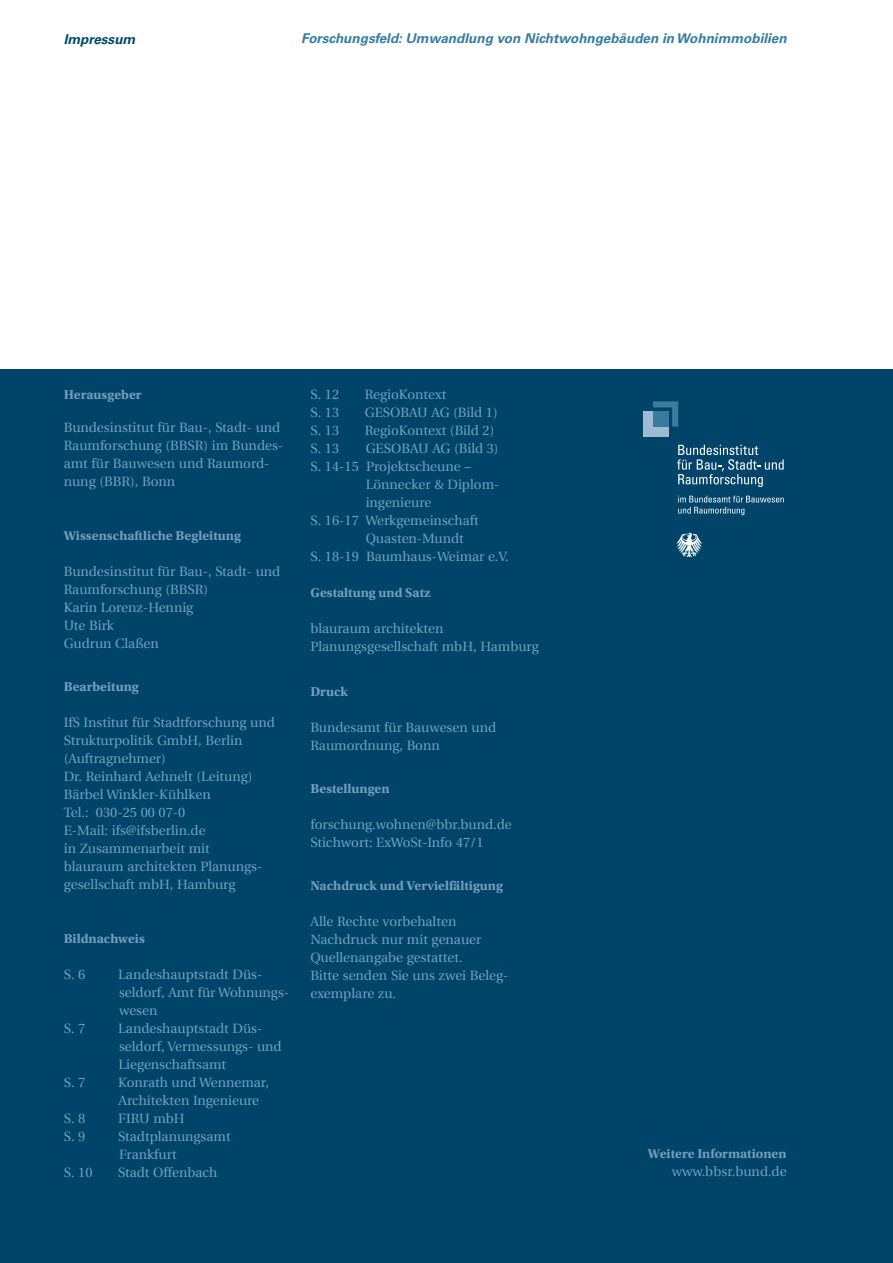
<style>
.page{position:relative;width:893px;height:1263px;background:#fff}
.page>*{position:absolute;margin:0;border:0;box-sizing:border-box;transform-origin:0 0}
.P-Fließtext_auf_Fond{font:13.5px/18px "Utopia";color:#72a1bd}
.P-Fließtext_auf_Fond-2{font:700 13.5px "Utopia Std";color:#739ebb}
.t1{font:italic 700 13.5px "Univers LT Std";color:#357da0}
.H2-Impressum{font:italic 700 13.5px "Univers LT Std";color:#00486d}
</style>
<div class="page">
<div style="left:0;top:370px;width:893px;height:893px;background:#00446a"></div>
<div style="left:643px;top:411px;width:25px;height:26px;background:#9fbbd1"></div>
<svg style="left:653px;top:401px;width:25px;height:26px"></svg>
<svg style="left:676px;top:533px;width:26px;height:24px"></svg>
<svg style="left:678px;top:496px;width:106px;height:19px"></svg>
<svg style="left:677px;top:445px;width:107px;height:42px"></svg>
<h2 class="H2-Impressum" style="left:64px;top:31px;width:73px">Impressum</h2>
<p class="t1" style="left:301px;top:31px;width:487px">Forschungsfeld: Umwandlung von Nichtwohngebäuden in Wohnimmobilien</p>
<p class="P-Fließtext_auf_Fond-2" style="left:64px;top:387px;width:79px">Herausgeber</p>
<p class="P-Fließtext_auf_Fond" style="left:64px;top:419px;width:221px">Bundesinstitut für Bau-, Stadt- und<br>Raumforschung (BBSR) im Bundes&shy;amt für Bauwesen und Raumord&shy;nung (BBR), Bonn</p>
<p class="P-Fließtext_auf_Fond-2" style="left:64px;top:528px;width:179px">Wissenschaftliche Begleitung</p>
<p class="P-Fließtext_auf_Fond" style="left:64px;top:563px;width:218px">Bundesinstitut für Bau-, Stadt- und<br>Raumforschung (BBSR)</p>
<p class="P-Fließtext_auf_Fond" style="left:64px;top:598px;width:131px">Karin Lorenz-Hennig</p>
<p class="P-Fließtext_auf_Fond" style="left:64px;top:616px;width:52px">Ute Birk</p>
<p class="P-Fließtext_auf_Fond" style="left:64px;top:634px;width:97px">Gudrun Claßen</p>
<p class="P-Fließtext_auf_Fond-2" style="left:64px;top:679px;width:76px">Bearbeitung</p>
<p class="P-Fließtext_auf_Fond" style="left:64px;top:713px;width:213px">IfS Institut für Stadtforschung und<br>Strukturpolitik GmbH, Berlin</p>
<p class="P-Fließtext_auf_Fond" style="left:64px;top:749px;width:190px">(Auftragnehmer)<br>Dr. Reinhard Aehnelt (Leitung)<br>Bärbel Winkler-Kühlken</p>
<p class="P-Fließtext_auf_Fond" style="left:64px;top:803px;width:123px">Tel.: 030-25 00 07-0</p>
<p class="P-Fließtext_auf_Fond" style="left:64px;top:821px;width:143px">E-Mail: ifs@ifsberlin.de</p>
<p class="P-Fließtext_auf_Fond" style="left:64px;top:839px;width:148px">in Zusammenarbeit mit</p>
<p class="P-Fließtext_auf_Fond" style="left:64px;top:858px;width:198px">blauraum architekten Planungs&shy;gesellschaft mbH, Hamburg</p>
<p class="P-Fließtext_auf_Fond-2" style="left:64px;top:931px;width:83px">Bildnachweis</p>
<p class="P-Fließtext_auf_Fond" style="left:64px;top:966px;width:23px">S. 6</p>
<p class="P-Fließtext_auf_Fond" style="left:118px;top:966px;width:170px">Landeshauptstadt Düs&shy;seldorf, Amt für Wohnungs&shy;wesen</p>
<p class="P-Fließtext_auf_Fond" style="left:64px;top:1020px;width:23px">S. 7</p>
<p class="P-Fließtext_auf_Fond" style="left:118px;top:1020px;width:165px">Landeshauptstadt Düs&shy;seldorf, Vermessungs- und</p>
<p class="P-Fließtext_auf_Fond" style="left:118px;top:1056px;width:109px">Liegenschaftsamt</p>
<p class="P-Fließtext_auf_Fond" style="left:64px;top:1074px;width:23px">S. 7</p>
<p class="P-Fließtext_auf_Fond" style="left:118px;top:1074px;width:152px">Konrath und Wennemar,</p>
<p class="P-Fließtext_auf_Fond" style="left:118px;top:1091px;width:142px">Architekten Ingenieure</p>
<p class="P-Fließtext_auf_Fond" style="left:64px;top:1109px;width:23px">S. 8</p>
<p class="P-Fließtext_auf_Fond" style="left:118px;top:1109px;width:68px">FIRU mbH</p>
<p class="P-Fließtext_auf_Fond" style="left:64px;top:1127px;width:23px">S. 9</p>
<p class="P-Fließtext_auf_Fond" style="left:118px;top:1127px;width:114px">Stadtplanungsamt<br>Frankfurt</p>
<p class="P-Fließtext_auf_Fond" style="left:64px;top:1163px;width:30px">S. 10</p>
<p class="P-Fließtext_auf_Fond" style="left:118px;top:1163px;width:101px">Stadt Offenbach</p>
<p class="P-Fließtext_auf_Fond" style="left:310px;top:386px;width:30px">S. 12</p>
<p class="P-Fließtext_auf_Fond" style="left:365px;top:386px;width:83px">RegioKontext</p>
<p class="P-Fließtext_auf_Fond" style="left:310px;top:404px;width:30px">S. 13</p>
<p class="P-Fließtext_auf_Fond" style="left:365px;top:404px;width:135px">GESOBAU AG (Bild 1)</p>
<p class="P-Fließtext_auf_Fond" style="left:310px;top:422px;width:30px">S. 13</p>
<p class="P-Fließtext_auf_Fond" style="left:365px;top:422px;width:131px">RegioKontext (Bild 2)</p>
<p class="P-Fließtext_auf_Fond" style="left:310px;top:440px;width:30px">S. 13</p>
<p class="P-Fließtext_auf_Fond" style="left:366px;top:440px;width:135px">GESOBAU AG (Bild 3)</p>
<p class="P-Fließtext_auf_Fond" style="left:310px;top:458px;width:162px">S. 14-15 Projektscheune –</p>
<p class="P-Fließtext_auf_Fond" style="left:366px;top:476px;width:133px">Lönnecker &amp; Diplom-</p>
<p class="P-Fließtext_auf_Fond" style="left:366px;top:494px;width:67px">ingenieure</p>
<p class="P-Fließtext_auf_Fond" style="left:310px;top:512px;width:170px">S. 16-17 Werkgemeinschaft</p>
<p class="P-Fließtext_auf_Fond" style="left:366px;top:530px;width:100px">Quasten-Mundt</p>
<p class="P-Fließtext_auf_Fond" style="left:310px;top:548px;width:200px">S. 18-19 Baumhaus-Weimar e.V.</p>
<p class="P-Fließtext_auf_Fond-2" style="left:310px;top:585px;width:122px">Gestaltung und Satz</p>
<p class="P-Fließtext_auf_Fond" style="left:310px;top:620px;width:135px">blauraum architekten</p>
<p class="P-Fließtext_auf_Fond" style="left:310px;top:638px;width:230px">Planungsgesellschaft mbH, Hamburg</p>
<p class="P-Fließtext_auf_Fond-2" style="left:310px;top:684px;width:39px">Druck</p>
<p class="P-Fließtext_auf_Fond" style="left:310px;top:718px;width:187px">Bundesamt für Bauwesen und<br>Raumordnung, Bonn</p>
<p class="P-Fließtext_auf_Fond-2" style="left:310px;top:781px;width:81px">Bestellungen</p>
<p class="P-Fließtext_auf_Fond" style="left:310px;top:815px;width:203px">forschung.wohnen@bbr.bund.de</p>
<p class="P-Fließtext_auf_Fond" style="left:310px;top:833px;width:175px">Stichwort: ExWoSt-Info 47/1</p>
<p class="P-Fließtext_auf_Fond-2" style="left:310px;top:878px;width:194px">Nachdruck und Vervielfältigung</p>
<p class="P-Fließtext_auf_Fond" style="left:310px;top:912px;width:200px">Alle Rechte vorbehalten<br>Nachdruck nur mit genauer<br>Quellenangabe gestattet.<br>Bitte senden Sie uns zwei Beleg&shy;exemplare zu.</p>
<p class="P-Fließtext_auf_Fond-2" style="left:648px;top:1146px;width:140px">Weitere Informationen</p>
<p class="P-Fließtext_auf_Fond" style="left:672px;top:1162px;width:116px">www.bbsr.bund.de</p>
</div>
